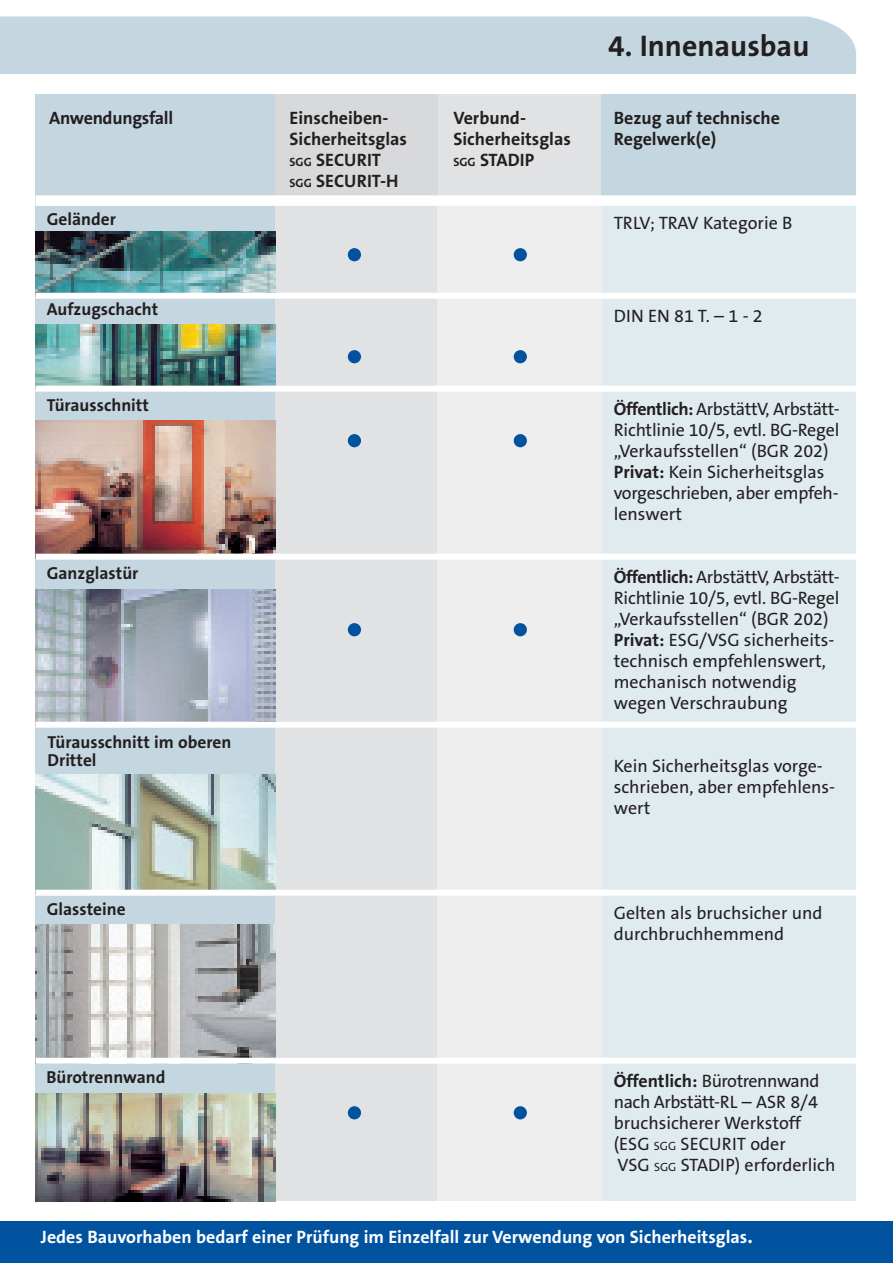
<style>
.page{position:relative;width:893px;height:1263px;background:#fff}
.page>*{position:absolute;margin:0;border:0;box-sizing:border-box;transform-origin:0 0}
.t1{font:700 30px "The Sans B7";color:#231f20}
.t2{font:18px/21px "The Sans B5 Plain";color:#231f20}
.t3{font:700 18px "The Sans B7";color:#231f20}
.t4{font:700 18px "The Sans B7";color:#fff}
.t5{font:700 17.4px/18.6px "The Sans B7";color:#231f20}
.s1{font-size:12px}
.s2{font-family:"The Sans B7";font-weight:700}
.s3{font-size:21px}
</style>
<div class="page">
<div style="left:0;top:16px;width:856px;height:58px;background:#c4d7e1"></div>
<div style="left:36px;top:150px;width:401px;height:1050px;background:#e1e2e4"></div>
<div style="left:593px;top:202px;width:263px;height:998px;background:#e0ebf0"></div>
<div style="left:437px;top:202px;width:164px;height:998px;background:#eeeeef"></div>
<div style="left:36px;top:94px;width:807px;height:108px;background:#e1e2e4"></div>
<div style="left:601px;top:94px;width:255px;height:108px;background:#c4d7e1"></div>
<div style="left:275px;top:94px;width:162px;height:108px;background:#d8d9db"></div>
<div style="left:36px;top:94px;width:239px;height:1013px;background:#c4d7e1"></div>
<img style="left:36px;top:324px;width:239px;height:62px">
<img style="left:36px;top:775px;width:239px;height:115px">
<img style="left:36px;top:924px;width:239px;height:134px">
<img style="left:36px;top:1093px;width:239px;height:108px">
<img style="left:36px;top:421px;width:239px;height:133px">
<img style="left:36px;top:589px;width:239px;height:133px">
<img style="left:36px;top:232px;width:239px;height:61px">
<div style="left:36px;top:195px;width:820px;height:11px;background:#fff"></div>
<div style="left:36px;top:293px;width:820px;height:6px;background:#fff"></div>
<div style="left:36px;top:386px;width:820px;height:6px;background:#fff"></div>
<div style="left:36px;top:554px;width:820px;height:6px;background:#fff"></div>
<div style="left:36px;top:722px;width:820px;height:6px;background:#fff"></div>
<div style="left:36px;top:890px;width:820px;height:6px;background:#fff"></div>
<div style="left:36px;top:1058px;width:820px;height:6px;background:#fff"></div>
<div style="left:514px;top:1106px;width:13px;height:13px;background:#0153a0;border-radius:50%"></div>
<div style="left:348px;top:1106px;width:13px;height:13px;background:#0153a0;border-radius:50%"></div>
<div style="left:514px;top:623px;width:13px;height:13px;background:#0153a0;border-radius:50%"></div>
<div style="left:348px;top:623px;width:13px;height:13px;background:#0153a0;border-radius:50%"></div>
<div style="left:514px;top:434px;width:13px;height:13px;background:#0153a0;border-radius:50%"></div>
<div style="left:348px;top:434px;width:13px;height:13px;background:#0153a0;border-radius:50%"></div>
<div style="left:514px;top:350px;width:13px;height:13px;background:#0153a0;border-radius:50%"></div>
<div style="left:348px;top:350px;width:13px;height:13px;background:#0153a0;border-radius:50%"></div>
<div style="left:514px;top:248px;width:13px;height:13px;background:#0153a0;border-radius:50%"></div>
<div style="left:348px;top:248px;width:13px;height:13px;background:#0153a0;border-radius:50%"></div>
<div style="left:0;top:1221px;width:893px;height:42px;background:#0153a0"></div>
<h1 class="t1" style="left:608px;top:33px;width:203px">4. Innenausbau</h1>
<p class="t3" style="left:49px;top:110px;width:126px">Anwendungsfall</p>
<p class="t3" style="left:290px;top:110px;width:100px">Einscheiben-</p>
<p class="t3" style="left:453px;top:110px;width:74px">Verbund-</p>
<p class="t3" style="left:614px;top:110px;width:168px">Bezug auf technische</p>
<p class="t3" style="left:290px;top:131px;width:119px">Sicherheitsglas</p>
<p class="t3" style="left:453px;top:131px;width:119px">Sicherheitsglas</p>
<p class="t3" style="left:614px;top:131px;width:104px">Regelwerk(e)</p>
<p class="t3" style="left:290px;top:152px;width:93px"><span class="s1">SGG</span> SECURIT</p>
<p class="t3" style="left:453px;top:152px;width:82px"><span class="s1">SGG</span> STADIP</p>
<p class="t3" style="left:290px;top:173px;width:110px"><span class="s1">SGG</span> SECURIT-H</p>
<p class="t2" style="left:614px;top:213px;width:180px">TRLV; TRAV Kategorie B</p>
<p class="t5" style="left:47px;top:211px;width:71px">Geländer</p>
<p class="t5" style="left:47px;top:301px;width:113px">Aufzugschacht</p>
<p class="t5" style="left:47px;top:397px;width:104px">Türausschnitt</p>
<p class="t5" style="left:47px;top:565px;width:93px">Ganzglastür</p>
<p class="t5" style="left:48px;top:734px;width:185px">Türausschnitt im oberen<br>Drittel</p>
<p class="t5" style="left:47px;top:901px;width:80px">Glassteine</p>
<p class="t5" style="left:46px;top:1069px;width:121px">Bürotrennwand</p>
<p class="t2" style="left:614px;top:306px;width:151px">DIN EN 81 T. – 1 - 2</p>
<p class="t2" style="left:614px;top:399px;width:227px"><span class="s2">Öffentlich:</span> ArbstättV, Arbstätt-<br>Richtlinie 10/5, evtl. BG-Regel „Verkaufsstellen“ (BGR 202)<br><span class="s2">Privat:</span> Kein Sicherheitsglas vorgeschrieben, aber empfeh&shy;lenswert</p>
<p class="t2" style="left:614px;top:567px;width:227px"><span class="s2">Öffentlich:</span> ArbstättV, Arbstätt-<br>Richtlinie 10/5, evtl. BG-Regel „Verkaufsstellen“ (BGR 202)<br><span class="s2">Privat:</span> ESG/VSG sicherheits&shy;technisch empfehlenswert, mechanisch notwendig wegen Verschraubung</p>
<p class="t2" style="left:614px;top:756px;width:223px">Kein Sicherheitsglas vorge&shy;schrieben, aber empfehlens&shy;wert</p>
<p class="t2" style="left:614px;top:903px;width:210px">Gelten als bruchsicher und durchbruchhemmend</p>
<p class="t2" style="left:614px;top:1071px;width:223px"><span class="s2">Öffentlich:</span> Bürotrennwand nach Arbstätt-RL – ASR 8/4 bruchsicherer Werkstoff (ESG <span class="s1">SGG</span> SECURIT oder<br>VSG <span class="s1">SGG</span> STADIP) erforderlich</p>
<p class="t4" style="left:41px;top:1229px;width:713px">Jedes Bauvorhaben bedarf einer Prüfung im Einzelfall zur Verwendung von Sicherheitsglas<span class="s3">.</span></p>
</div>
